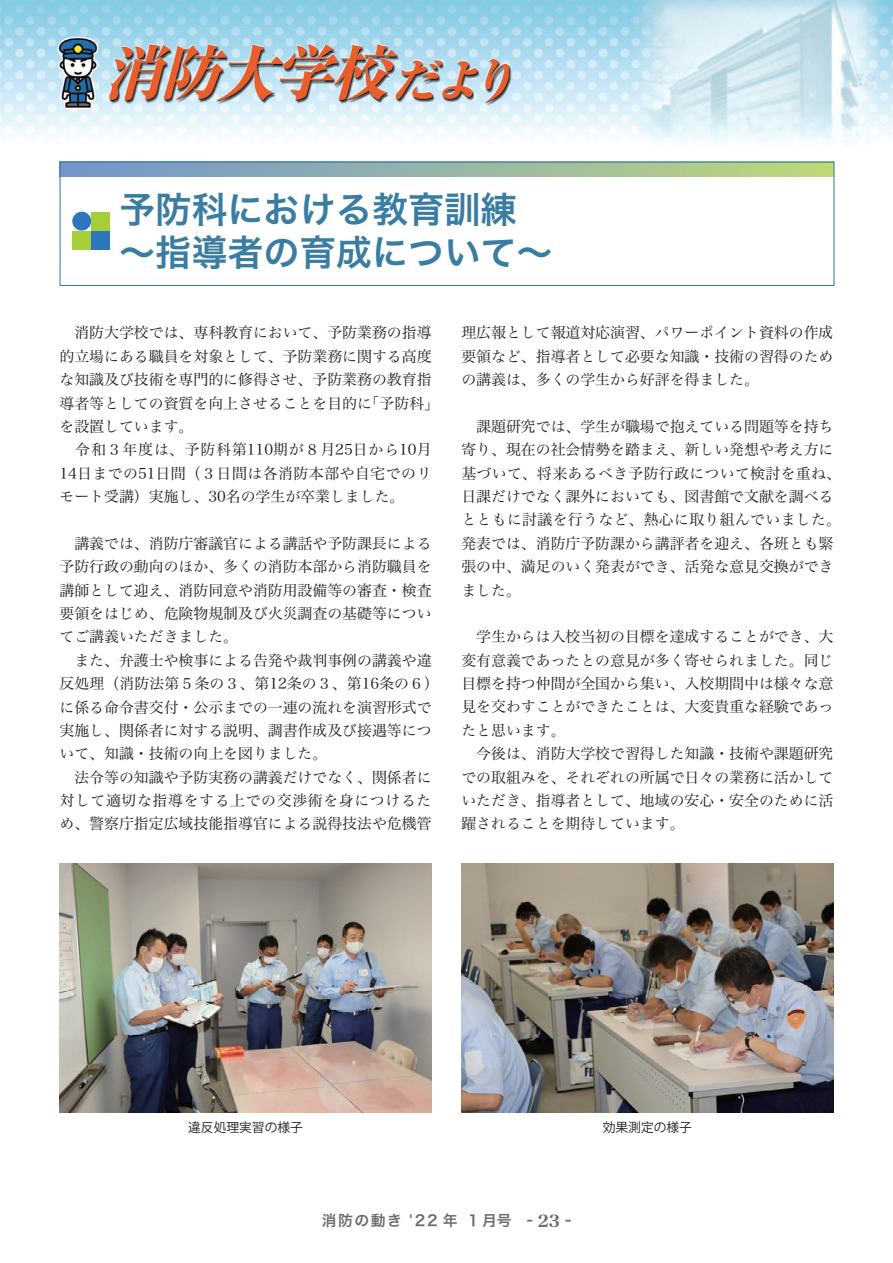
<style>
.page{position:relative;width:893px;height:1263px;background:#fff}
.page>*{position:absolute;margin:0;border:0;box-sizing:border-box;transform-origin:0 0}
.t1{font:36.15px/42.5px "Hira Kaku Pro N W6";color:#3a7da2}
.t2{font:14.85px/23.4px "Hira Min Pro N W3";color:#231f20}
.t3{font:14.85px "Hira Kaku Pro W6";letter-spacing:.1em;color:#6c6d70}
.t4{font:12.75px "Koz Go Pro";color:#231f20}
.s1{font-family:"Century Old Style Std";font-weight:700;font-size:16.95px}
</style>
<div class="page">
<svg style="left:62px;top:164px;width:770px;height:12px;background:#97b5a5"></svg>
<div style="left:72px;top:212px;width:19px;height:19px;background:#2e76bc;border-radius:50%"></div>
<div style="left:91px;top:212px;width:19px;height:19px;background:#a6ce39"></div>
<div style="left:72px;top:231px;width:19px;height:18px;background:#a6ce39"></div>
<div style="left:91px;top:231px;width:19px;height:18px;background:#2e76bc"></div>
<div style="left:60px;top:162px;width:774px;height:124px;border:1px solid #3a7da2"></div>
<img style="left:461px;top:863px;width:372px;height:249px">
<img style="left:60px;top:863px;width:372px;height:249px">
<img style="left:0;top:0;width:893px;height:143px">
<h1 class="t1" style="left:119px;top:187px;width:435px">予防科における教育訓練～指導者の育成について～</h1>
<p class="t2" style="left:60px;top:320px;width:381px">　消防大学校では、専科教育において、予防業務の指導的立場にある職員を対象として、予防業務に関する高度な知識及び技術を専門的に修得させ、予防業務の教育指導者等としての資質を向上させることを目的に「予防科」を設置しています。<br>　令和３年度は、予防科第110期が８月25日から10月<br>14日までの51日間（３日間は各消防本部や自宅でのリモート受講）実施し、30名の学生が卒業しました。</p>
<p class="t2" style="left:60px;top:530px;width:381px">　講義では、消防庁審議官による講話や予防課長による予防行政の動向のほか、多くの消防本部から消防職員を講師として迎え、消防同意や消防用設備等の審査・検査要領をはじめ、危険物規制及び火災調査の基礎等についてご講義いただきました。<br>　また、弁護士や検事による告発や裁判事例の講義や違反処理（消防法第５条の３、第12条の３、第16条の６）に係る命令書交付・公示までの一連の流れを演習形式で実施し、関係者に対する説明、調書作成及び接遇等について、知識・技術の向上を図りました。<br>　法令等の知識や予防実務の講義だけでなく、関係者に対して適切な指導をする上での交渉術を身につけるため、警察庁指定広域技能指導官による説得技法や危機管</p>
<p class="t2" style="left:461px;top:320px;width:374px;text-align:justify">理広報として報道対応演習、パワーポイント資料の作成要領など、指導者として必要な知識・技術の習得のための講義は、多くの学生から好評を得ました。</p>
<p class="t2" style="left:461px;top:413px;width:381px">　課題研究では、学生が職場で抱えている問題等を持ち寄り、現在の社会情勢を踏まえ、新しい発想や考え方に基づいて、将来あるべき予防行政について検討を重ね、日課だけでなく課外においても、図書館で文献を調べるとともに討議を行うなど、熱心に取り組んでいました。発表では、消防庁予防課から講評者を迎え、各班とも緊張の中、満足のいく発表ができ、活発な意見交換ができました。</p>
<p class="t2" style="left:461px;top:624px;width:374px">　学生からは入校当初の目標を達成することができ、大変有意義であったとの意見が多く寄せられました。同じ目標を持つ仲間が全国から集い、入校期間中は様々な意見を交わすことができたことは、大変貴重な経験であったと思います。<br>　今後は、消防大学校で習得した知識・技術や課題研究での取組みを、それぞれの所属で日々の業務に活かしていただき、指導者として、地域の安心・安全のために活躍されることを期待しています。</p>
<p class="t4" style="left:188px;top:1119px;width:116px">違反処理実習の様子</p>
<p class="t4" style="left:603px;top:1119px;width:91px">効果測定の様子</p>
<p class="t3" style="left:322px;top:1207px;width:251px">消防の動き '22 年 １月号 - <span class="s1">23</span> -</p>
</div>
